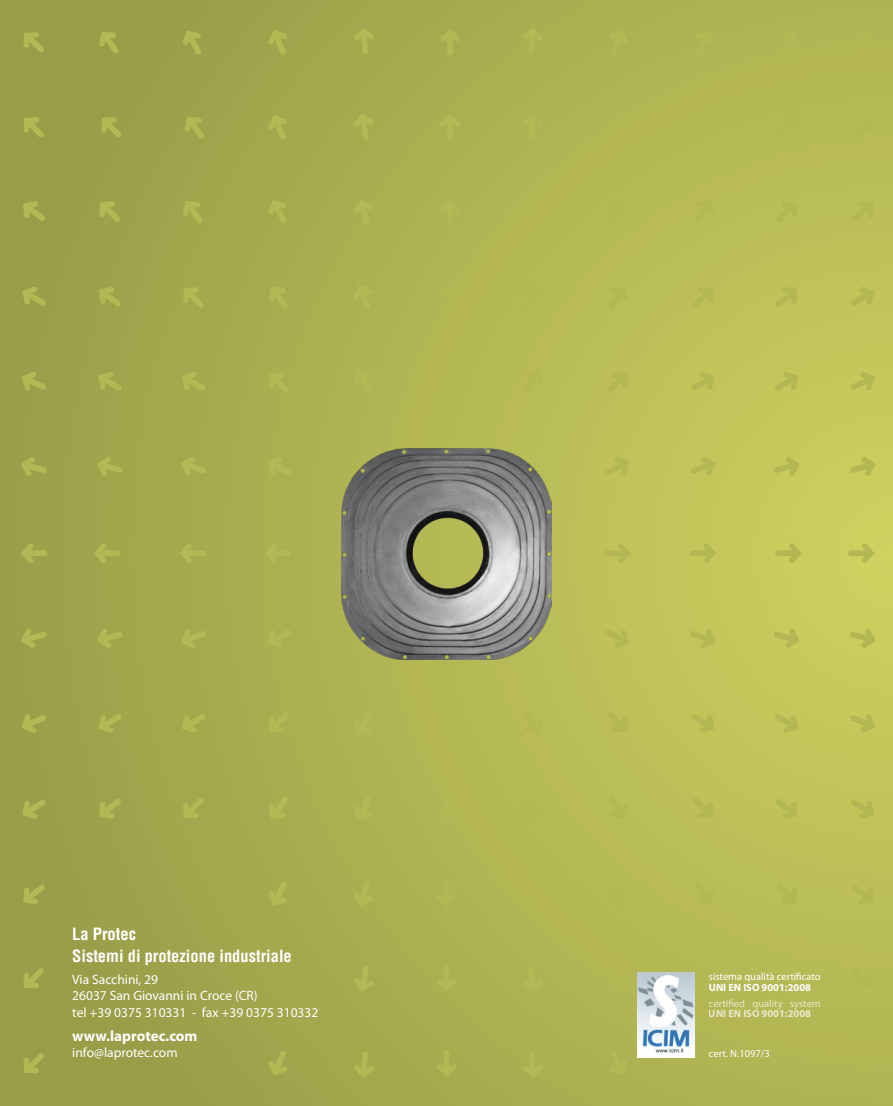
<style>
.page{position:relative;width:893px;height:1106px;background:#fff}
.page>*{position:absolute;margin:0;border:0;box-sizing:border-box;transform-origin:0 0}
.t1{font:700 condensed 16.5px "Helvetica";color:#fff}
.t2{font:700 15px "Myriad Pro";color:#fff}
.t3{font:13.5px "Myriad Pro";color:#fff}
.t4{font:10.5px "Myriad Pro";color:#fff}
.t5{font:700 10.5px "Myriad Pro";color:#fff}
</style>
<div class="page">
<div style="left:0;top:0;width:893px;height:1106px;background:linear-gradient(to right,#999d48,#c3c65a)"></div>
<img style="left:341px;top:449px;width:211px;height:210px">
<svg style="left:524px;top:711px;width:19px;height:24px"></svg>
<svg style="left:354px;top:370px;width:18px;height:24px"></svg>
<svg style="left:354px;top:711px;width:18px;height:24px"></svg>
<svg style="left:524px;top:370px;width:19px;height:24px"></svg>
<svg style="left:524px;top:795px;width:19px;height:25px"></svg>
<svg style="left:354px;top:795px;width:18px;height:25px"></svg>
<svg style="left:523px;top:880px;width:20px;height:26px"></svg>
<svg style="left:354px;top:880px;width:19px;height:26px"></svg>
<svg style="left:523px;top:965px;width:20px;height:27px"></svg>
<svg style="left:354px;top:965px;width:20px;height:27px"></svg>
<svg style="left:523px;top:1051px;width:19px;height:27px"></svg>
<svg style="left:354px;top:1051px;width:20px;height:27px"></svg>
<svg style="left:775px;top:543px;width:27px;height:20px"></svg>
<svg style="left:94px;top:543px;width:26px;height:20px"></svg>
<svg style="left:690px;top:543px;width:26px;height:20px"></svg>
<svg style="left:179px;top:543px;width:27px;height:20px"></svg>
<svg style="left:604px;top:543px;width:27px;height:20px"></svg>
<svg style="left:605px;top:629px;width:24px;height:19px"></svg>
<svg style="left:267px;top:457px;width:24px;height:18px"></svg>
<svg style="left:267px;top:629px;width:24px;height:19px"></svg>
<svg style="left:605px;top:457px;width:24px;height:18px"></svg>
<svg style="left:607px;top:712px;width:21px;height:20px"></svg>
<svg style="left:269px;top:372px;width:20px;height:21px"></svg>
<svg style="left:269px;top:712px;width:20px;height:20px"></svg>
<svg style="left:607px;top:372px;width:21px;height:21px"></svg>
<svg style="left:608px;top:796px;width:20px;height:23px"></svg>
<svg style="left:269px;top:796px;width:19px;height:23px"></svg>
<svg style="left:610px;top:881px;width:18px;height:24px"></svg>
<svg style="left:268px;top:881px;width:19px;height:24px"></svg>
<svg style="left:609px;top:965px;width:19px;height:25px"></svg>
<svg style="left:609px;top:1050px;width:19px;height:25px"></svg>
<svg style="left:268px;top:1050px;width:19px;height:25px"></svg>
<svg style="left:690px;top:629px;width:26px;height:19px"></svg>
<svg style="left:181px;top:457px;width:25px;height:18px"></svg>
<svg style="left:181px;top:629px;width:25px;height:19px"></svg>
<svg style="left:690px;top:457px;width:26px;height:18px"></svg>
<svg style="left:691px;top:714px;width:24px;height:18px"></svg>
<svg style="left:182px;top:372px;width:23px;height:19px"></svg>
<svg style="left:182px;top:714px;width:23px;height:18px"></svg>
<svg style="left:691px;top:372px;width:24px;height:19px"></svg>
<svg style="left:693px;top:798px;width:20px;height:20px"></svg>
<svg style="left:183px;top:798px;width:21px;height:20px"></svg>
<svg style="left:694px;top:882px;width:20px;height:22px"></svg>
<svg style="left:774px;top:628px;width:26px;height:20px"></svg>
<svg style="left:97px;top:457px;width:26px;height:19px"></svg>
<svg style="left:97px;top:628px;width:26px;height:20px"></svg>
<svg style="left:774px;top:457px;width:26px;height:19px"></svg>
<svg style="left:775px;top:714px;width:23px;height:18px"></svg>
<svg style="left:98px;top:372px;width:24px;height:19px"></svg>
<svg style="left:98px;top:714px;width:24px;height:18px"></svg>
<svg style="left:775px;top:372px;width:23px;height:19px"></svg>
<svg style="left:776px;top:798px;width:21px;height:20px"></svg>
<svg style="left:99px;top:798px;width:22px;height:20px"></svg>
<svg style="left:777px;top:883px;width:20px;height:21px"></svg>
<svg style="left:850px;top:628px;width:26px;height:20px"></svg>
<svg style="left:21px;top:457px;width:26px;height:19px"></svg>
<svg style="left:21px;top:628px;width:26px;height:20px"></svg>
<svg style="left:850px;top:457px;width:26px;height:19px"></svg>
<svg style="left:850px;top:714px;width:25px;height:18px"></svg>
<svg style="left:21px;top:372px;width:25px;height:18px"></svg>
<svg style="left:21px;top:714px;width:25px;height:18px"></svg>
<svg style="left:850px;top:372px;width:25px;height:18px"></svg>
<svg style="left:851px;top:800px;width:23px;height:18px"></svg>
<svg style="left:22px;top:800px;width:24px;height:18px"></svg>
<svg style="left:852px;top:884px;width:21px;height:20px"></svg>
<svg style="left:23px;top:884px;width:22px;height:20px"></svg>
<svg style="left:853px;top:968px;width:20px;height:20px"></svg>
<svg style="left:24px;top:968px;width:20px;height:20px"></svg>
<svg style="left:853px;top:1053px;width:20px;height:20px"></svg>
<svg style="left:24px;top:1053px;width:20px;height:20px"></svg>
<svg style="left:265px;top:543px;width:26px;height:20px"></svg>
<svg style="left:848px;top:543px;width:27px;height:20px"></svg>
<svg style="left:21px;top:543px;width:26px;height:20px"></svg>
<svg style="left:437px;top:1050px;width:19px;height:26px"></svg>
<svg style="left:437px;top:965px;width:19px;height:26px"></svg>
<svg style="left:437px;top:879px;width:19px;height:27px"></svg>
<svg style="left:437px;top:794px;width:19px;height:27px"></svg>
<svg style="left:437px;top:709px;width:19px;height:27px"></svg>
<svg style="left:440px;top:368px;width:20px;height:27px"></svg>
<svg style="left:354px;top:285px;width:18px;height:25px"></svg>
<svg style="left:524px;top:285px;width:19px;height:25px"></svg>
<svg style="left:354px;top:199px;width:19px;height:26px"></svg>
<svg style="left:523px;top:199px;width:20px;height:26px"></svg>
<svg style="left:354px;top:113px;width:20px;height:27px"></svg>
<svg style="left:523px;top:113px;width:20px;height:27px"></svg>
<svg style="left:354px;top:27px;width:20px;height:27px"></svg>
<svg style="left:523px;top:27px;width:19px;height:27px"></svg>
<svg style="left:269px;top:286px;width:19px;height:23px"></svg>
<svg style="left:608px;top:286px;width:20px;height:23px"></svg>
<svg style="left:268px;top:200px;width:19px;height:24px"></svg>
<svg style="left:610px;top:200px;width:18px;height:24px"></svg>
<svg style="left:268px;top:115px;width:19px;height:25px"></svg>
<svg style="left:609px;top:115px;width:19px;height:25px"></svg>
<svg style="left:268px;top:30px;width:19px;height:25px"></svg>
<svg style="left:609px;top:30px;width:19px;height:25px"></svg>
<svg style="left:183px;top:287px;width:21px;height:21px"></svg>
<svg style="left:693px;top:287px;width:20px;height:21px"></svg>
<svg style="left:183px;top:201px;width:19px;height:22px"></svg>
<svg style="left:694px;top:201px;width:20px;height:22px"></svg>
<svg style="left:694px;top:116px;width:20px;height:23px"></svg>
<svg style="left:183px;top:30px;width:18px;height:24px"></svg>
<svg style="left:695px;top:30px;width:19px;height:24px"></svg>
<svg style="left:99px;top:287px;width:22px;height:20px"></svg>
<svg style="left:776px;top:287px;width:21px;height:20px"></svg>
<svg style="left:100px;top:201px;width:20px;height:21px"></svg>
<svg style="left:777px;top:201px;width:20px;height:21px"></svg>
<svg style="left:777px;top:117px;width:20px;height:21px"></svg>
<svg style="left:99px;top:31px;width:20px;height:23px"></svg>
<svg style="left:778px;top:31px;width:19px;height:23px"></svg>
<svg style="left:22px;top:287px;width:24px;height:19px"></svg>
<svg style="left:851px;top:287px;width:23px;height:19px"></svg>
<svg style="left:23px;top:201px;width:22px;height:20px"></svg>
<svg style="left:852px;top:201px;width:21px;height:20px"></svg>
<svg style="left:24px;top:117px;width:20px;height:21px"></svg>
<svg style="left:853px;top:117px;width:20px;height:21px"></svg>
<svg style="left:24px;top:32px;width:20px;height:20px"></svg>
<svg style="left:853px;top:32px;width:20px;height:20px"></svg>
<svg style="left:440px;top:29px;width:20px;height:26px"></svg>
<svg style="left:440px;top:114px;width:20px;height:27px"></svg>
<svg style="left:440px;top:199px;width:20px;height:27px"></svg>
<svg style="left:440px;top:284px;width:20px;height:27px"></svg>
<img style="left:638px;top:972px;width:56px;height:85px">
<svg style="left:185px;top:116px;width:19px;height:23px"></svg>
<svg style="left:101px;top:117px;width:21px;height:21px"></svg>
<p class="t1" style="left:72px;top:924px;width:65px">La Protec</p>
<p class="t3" style="left:72px;top:971px;width:87px">Via Sacchini, 29</p>
<p class="t3" style="left:72px;top:987px;width:187px">26037 San Giovanni in Croce (CR)</p>
<p class="t3" style="left:72px;top:1004px;width:248px">tel +39 0375 310331 - fax +39 0375 310332</p>
<p class="t2" style="left:72px;top:1026px;width:127px">www.laprotec.com</p>
<p class="t3" style="left:72px;top:1044px;width:107px">info@laprotec.com</p>
<p class="t1" style="left:72px;top:945px;width:221px">Sistemi di protezione industriale</p>
<p class="t4" style="left:709px;top:970px;width:113px">sistema qualità certificato</p>
<p class="t5" style="left:709px;top:980px;width:104px">UNI EN ISO 9001:2008</p>
<p class="t4" style="left:709px;top:996px;width:113px">certified quality system</p>
<p class="t5" style="left:709px;top:1006px;width:104px">UNI EN ISO 9001:2008</p>
<p class="t4" style="left:709px;top:1047px;width:63px">cert. N.1097/3</p>
</div>
